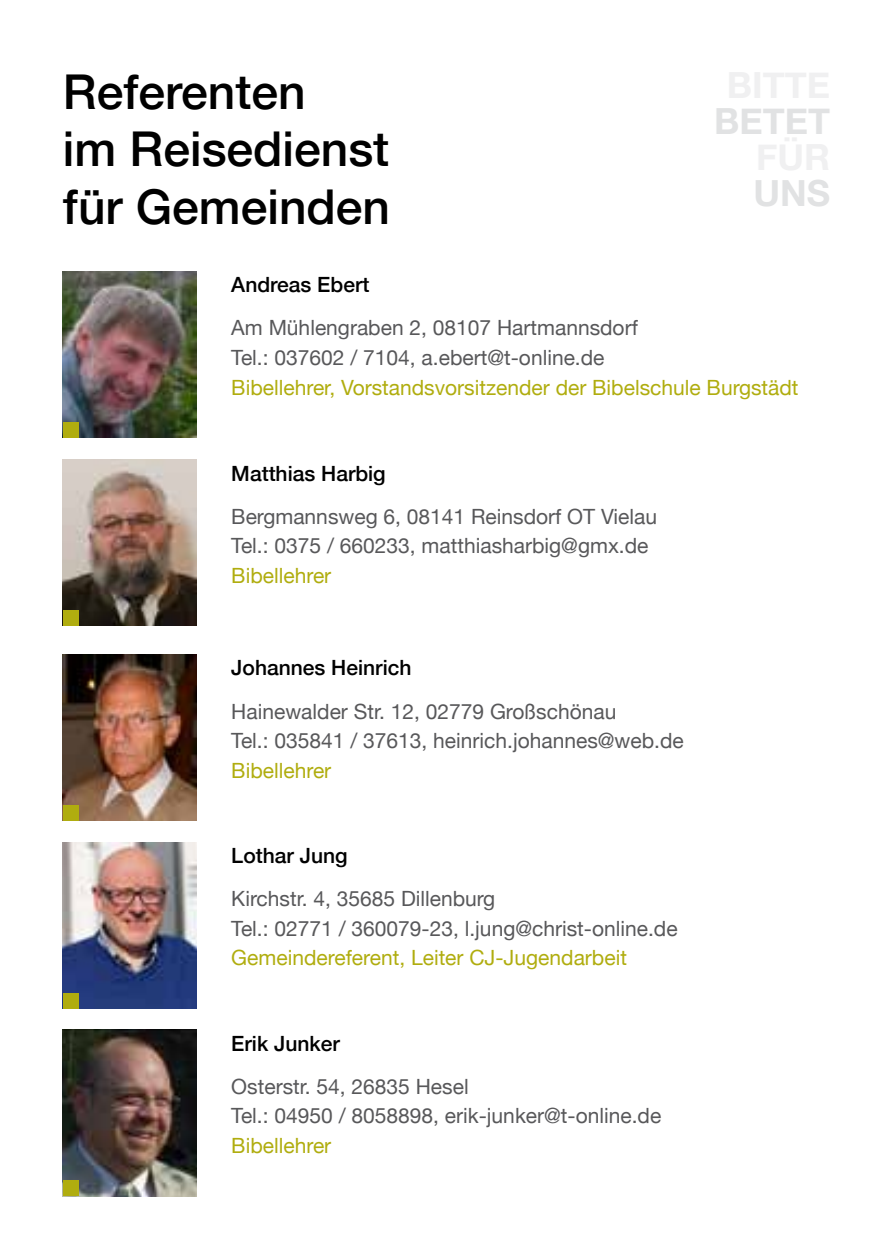
<style>
.page{position:relative;width:893px;height:1259px;background:#fff}
.page>*{position:absolute;margin:0;border:0;box-sizing:border-box;transform-origin:0 0}
.t1{font:500 48px/57.6px "Helvetica Neue";color:#000}
.t2{font:700 36px/72px "Helvetica Neue";color:#e1e2e3;text-align:right}
.t3{font:21px/29.4px "Helvetica Neue";color:#58585a}
.t4{font:21px "Helvetica Neue";color:#b0ad0f}
.t5{font:500 21px "Helvetica Neue";color:#000}
</style>
<div class="page">
<img style="left:63px;top:272px;width:133px;height:166px">
<img style="left:63px;top:655px;width:133px;height:166px">
<img style="left:63px;top:842px;width:133px;height:166px">
<img style="left:63px;top:1030px;width:133px;height:166px">
<div style="left:63px;top:422px;width:15px;height:16px;background:#b0ad0f"></div>
<div style="left:63px;top:805px;width:15px;height:16px;background:#b0ad0f"></div>
<div style="left:63px;top:993px;width:15px;height:15px;background:#b0ad0f"></div>
<div style="left:63px;top:1180px;width:15px;height:16px;background:#b0ad0f"></div>
<img style="left:63px;top:459px;width:133px;height:166px">
<div style="left:63px;top:610px;width:15px;height:15px;background:#b0ad0f"></div>
<h1 class="t1" style="left:63px;top:59px;width:329px">Referenten<br>im Reisedienst für Gemeinden</h1>
<h2 class="t2" style="left:714px;top:86px;width:117px">BETET<br>UNS</h2>
<p class="t5" style="left:231px;top:268px;width:140px">Andreas Ebert</p>
<p class="t3" style="left:231px;top:314px;width:408px">Am Mühlengraben 2, 08107 Hartmannsdorf<br>Tel.: 037602 / 7104, a.ebert@t-online.de</p>
<p class="t4" style="left:231px;top:372px;width:569px">Bibellehrer, Vorstandsvorsitzender der Bibelschule Burgstädt</p>
<p class="t5" style="left:231px;top:456px;width:156px">Matthias Harbig</p>
<p class="t3" style="left:231px;top:503px;width:427px">Bergmannsweg 6, 08141 Reinsdorf OT Vielau<br>Tel.: 0375 / 660233, matthiasharbig@gmx.de</p>
<p class="t4" style="left:231px;top:560px;width:101px">Bibellehrer</p>
<p class="t5" style="left:231px;top:651px;width:182px">Johannes Heinrich</p>
<p class="t3" style="left:231px;top:697px;width:454px">Hainewalder Str. 12, 02779 Großschönau<br>Tel.: 035841 / 37613, heinrich.johannes@web.de</p>
<p class="t4" style="left:231px;top:755px;width:101px">Bibellehrer</p>
<p class="t5" style="left:231px;top:838px;width:118px">Lothar Jung</p>
<p class="t3" style="left:231px;top:885px;width:448px">Kirchstr. 4, 35685 Dillenburg<br>Tel.: 02771 / 360079-23, l.jung@christ-online.de</p>
<p class="t4" style="left:231px;top:942px;width:397px">Gemeindereferent, Leiter CJ-Jugendarbeit</p>
<p class="t5" style="left:231px;top:1026px;width:110px">Erik Junker</p>
<p class="t3" style="left:231px;top:1072px;width:431px">Osterstr. 54, 26835 Hesel<br>Tel.: 04950 / 8058898, erik-junker@t-online.de</p>
<p class="t4" style="left:231px;top:1130px;width:101px">Bibellehrer</p>
</div>
